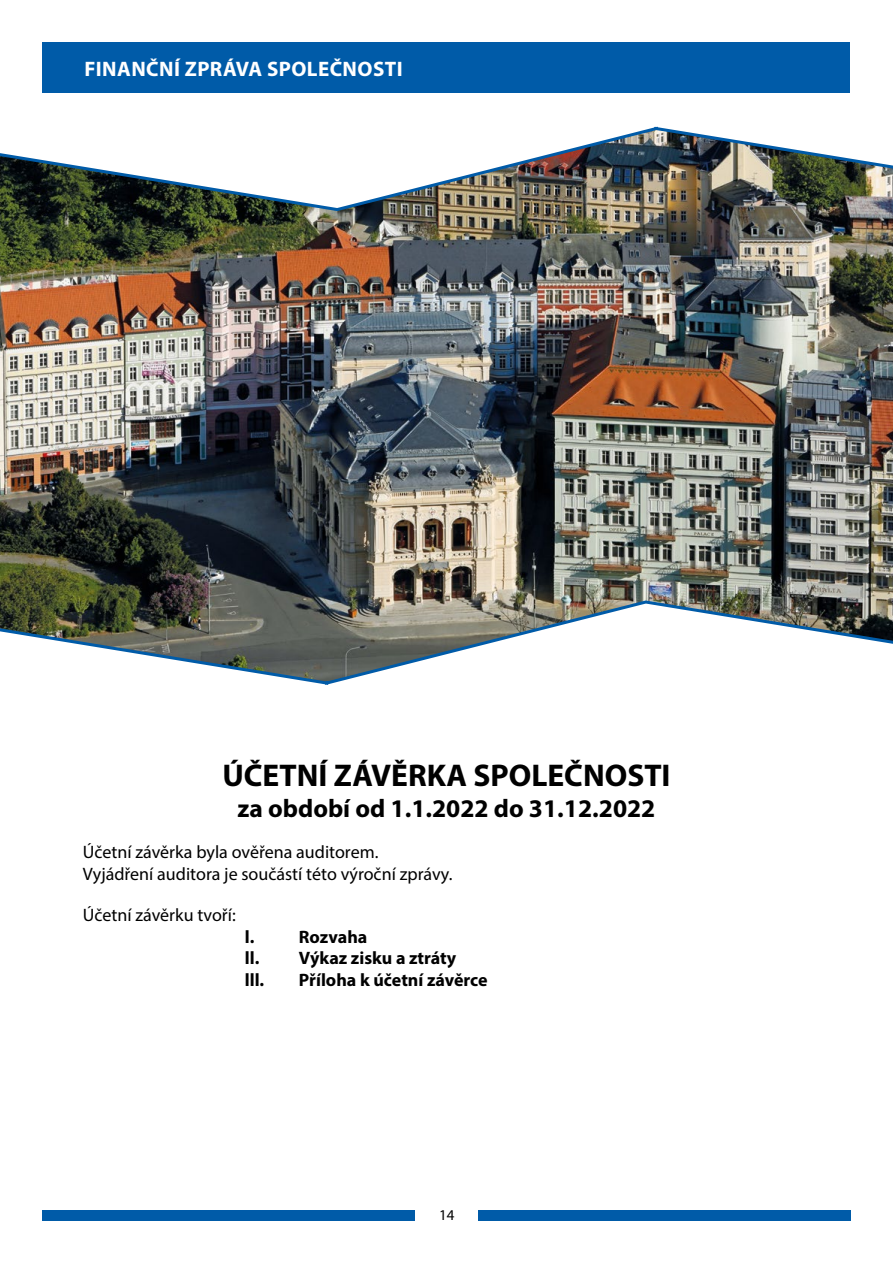
<style>
.page{position:relative;width:893px;height:1263px;background:#fff}
.page>*{position:absolute;margin:0;border:0;box-sizing:border-box;transform-origin:0 0}
.t1{font:700 31.5px "Myriad Pro";color:#000}
.t2{font:700 25.5px "Myriad Pro";color:#000}
.t3{font:700 21px "Myriad Pro";letter-spacing:.02em;color:#fff}
.t4{font:18px/21.6px "Myriad Pro";color:#000}
.t5{font:700 18px/21.6px "Myriad Pro";color:#000}
.t6{font:15px "Myriad Pro";color:#000}
</style>
<div class="page">
<div style="left:43px;top:43px;width:807px;height:50px;background:#005ba8"></div>
<div style="left:43px;top:1210px;width:372px;height:10px;background:#005ba8"></div>
<div style="left:478px;top:1210px;width:372px;height:10px;background:#005ba8"></div>
<img style="left:0;top:126px;width:893px;height:559px">
<p class="t3" style="left:84px;top:55px;width:320px">FINANČNÍ ZPRÁVA SPOLEČNOSTI</p>
<h1 class="t1" style="left:222px;top:755px;width:450px">ÚČETNÍ ZÁVĚRKA SPOLEČNOSTI</h1>
<h2 class="t2" style="left:237px;top:791px;width:419px">za období od 1.1.2022 do 31.12.2022</h2>
<p class="t4" style="left:83px;top:841px;width:371px">Účetní závěrka byla ověřena auditorem.<br>Vyjádření auditora je součástí této výroční zprávy.</p>
<p class="t4" style="left:83px;top:904px;width:154px">Účetní závěrku tvoří:</p>
<p class="t5" style="left:245px;top:925px;width:11px">l.</p>
<p class="t5" style="left:245px;top:925px;width:213px;text-indent:54px">Rozvaha<br>ll. Výkaz zisku a ztráty lll.</p>
<p class="t5" style="left:299px;top:968px;width:190px">Příloha k účetní závěrce</p>
<p class="t6" style="left:439px;top:1206px;width:17px">14</p>
</div>
